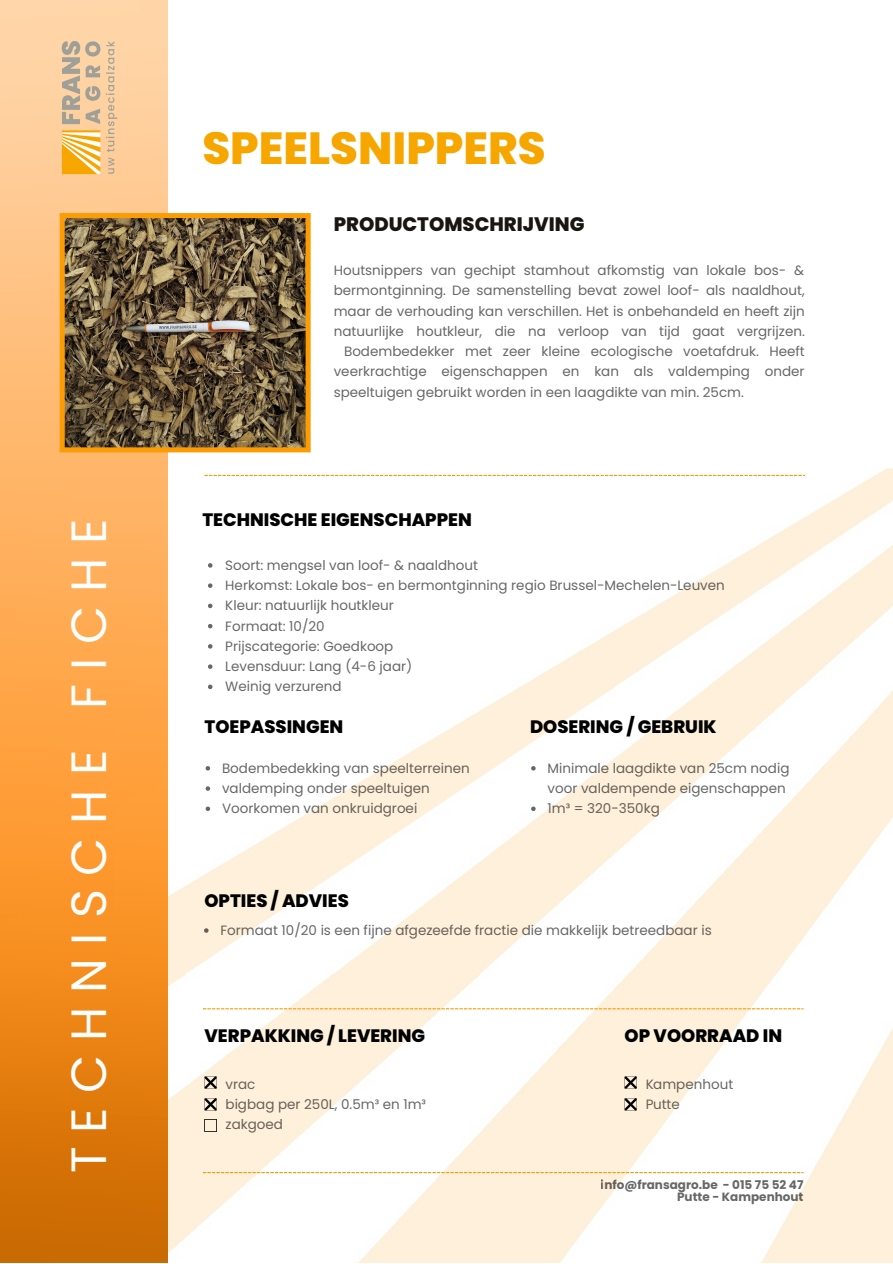
<style>
.page{position:relative;width:893px;height:1264px;background:#fff}
.page>*{position:absolute;margin:0;border:0;box-sizing:border-box;transform-origin:0 0}
.t1{font:49.5px "Poppins";letter-spacing:.28em;color:#fefefd}
.t2{font:800 45px "Poppins";color:#f7a600}
.t3{font:800 19.5px "Poppins";color:#191611}
.t4{font:800 18px "Poppins";color:#000}
.t5{font:13.5px/20.2px "Poppins";color:#000}
.t6{font:700 12px/12px "Poppins";color:#000;text-align:right}
</style>
<div class="page">
<img style="left:167px;top:0;width:725px;height:1262px">
<img style="left:0;top:0;width:167px;height:1262px">
<svg style="left:203px;top:1171px;width:600px;height:2px"></svg>
<svg style="left:60px;top:213px;width:250px;height:239px;background:#725b38"></svg>
<svg style="left:204px;top:1076px;width:13px;height:12px"></svg>
<svg style="left:204px;top:1098px;width:13px;height:12px"></svg>
<svg style="left:624px;top:1076px;width:13px;height:12px"></svg>
<svg style="left:203px;top:1008px;width:600px;height:1px"></svg>
<svg style="left:204px;top:475px;width:601px;height:1px"></svg>
<svg style="left:208px;top:563px;width:4px;height:4px"></svg>
<svg style="left:208px;top:583px;width:4px;height:5px"></svg>
<svg style="left:208px;top:603px;width:4px;height:5px"></svg>
<svg style="left:208px;top:624px;width:4px;height:4px"></svg>
<svg style="left:208px;top:644px;width:4px;height:4px"></svg>
<svg style="left:208px;top:664px;width:4px;height:5px"></svg>
<svg style="left:208px;top:684px;width:4px;height:5px"></svg>
<svg style="left:531px;top:766px;width:4px;height:4px"></svg>
<svg style="left:531px;top:806px;width:4px;height:5px"></svg>
<svg style="left:206px;top:766px;width:4px;height:4px"></svg>
<svg style="left:206px;top:786px;width:4px;height:4px"></svg>
<svg style="left:206px;top:806px;width:4px;height:5px"></svg>
<svg style="left:624px;top:1098px;width:13px;height:12px"></svg>
<img style="left:60px;top:30px;width:68px;height:145px">
<svg style="left:204px;top:1119px;width:13px;height:12px"></svg>
<svg style="left:204px;top:928px;width:4px;height:4px"></svg>
<h1 class="t1" style="left:54px;top:1173px;width:655px;rotate:-90deg">TECHNISCHE FICHE</h1>
<h2 class="t2" style="left:202px;top:117px;width:345px">SPEELSNIPPERS</h2>
<h3 class="t3" style="left:334px;top:211px;width:252px">PRODUCTOMSCHRIJVING</h3>
<p class="t5" style="left:334px;top:260px;width:472px">Houtsnippers van gechipt stamhout afkomstig van lokale bos- &amp;</p>
<p class="t5" style="left:334px;top:281px;width:472px">bermontginning. De samenstelling bevat zowel loof- als naaldhout,</p>
<p class="t5" style="left:334px;top:301px;width:472px">maar de verhouding kan verschillen. Het is onbehandeld en heeft zijn</p>
<p class="t5" style="left:334px;top:321px;width:472px">natuurlijke houtkleur, die na verloop van tijd gaat vergrijzen.</p>
<p class="t5" style="left:344px;top:341px;width:462px">Bodembedekker met zeer kleine ecologische voetafdruk. Heeft</p>
<p class="t5" style="left:334px;top:361px;width:472px">veerkrachtige eigenschappen en kan als valdemping onder</p>
<p class="t5" style="left:334px;top:382px;width:412px">speeltuigen gebruikt worden in een laagdikte van min. 25cm.</p>
<h3 class="t4" style="left:202px;top:507px;width:271px">TECHNISCHE EIGENSCHAPPEN</h3>
<p class="t5" style="left:225px;top:555px;width:501px">Soort: mengsel van loof- &amp; naaldhout<br>Herkomst: Lokale bos- en bermontginning regio Brussel-Mechelen-Leuven<br>Kleur: natuurlijk houtkleur<br>Formaat: 10/20<br>Prijscategorie: Goedkoop<br>Levensduur: Lang (4-6 jaar)<br>Weinig verzurend</p>
<h3 class="t4" style="left:530px;top:714px;width:188px">DOSERING / GEBRUIK</h3>
<h3 class="t4" style="left:204px;top:714px;width:140px">TOEPASSINGEN</h3>
<p class="t5" style="left:222px;top:758px;width:249px">Bodembedekking van speelterreinen valdemping onder speeltuigen<br>Voorkomen van onkruidgroei</p>
<p class="t5" style="left:547px;top:758px;width:243px">Minimale laagdikte van 25cm nodig voor valdempende eigenschappen<br>1m³ = 320-350kg</p>
<h3 class="t4" style="left:204px;top:888px;width:146px">OPTIES / ADVIES</h3>
<p class="t5" style="left:220px;top:920px;width:492px">Formaat 10/20 is een fijne afgezeefde fractie die makkelijk betreedbaar is</p>
<h3 class="t4" style="left:204px;top:1023px;width:222px">VERPAKKING / LEVERING</h3>
<p class="t5" style="left:225px;top:1073px;width:202px">vrac<br>bigbag per 250L, 0.5m³ en 1m³ zakgoed</p>
<h3 class="t4" style="left:624px;top:1023px;width:159px">OP VOORRAAD IN</h3>
<p class="t5" style="left:645px;top:1073px;width:90px">Kampenhout<br>Putte</p>
<p class="t6" style="left:600px;top:1178px;width:204px">info@fransagro.be - 015 75 52 47<br>Putte - Kampenhout</p>
</div>
